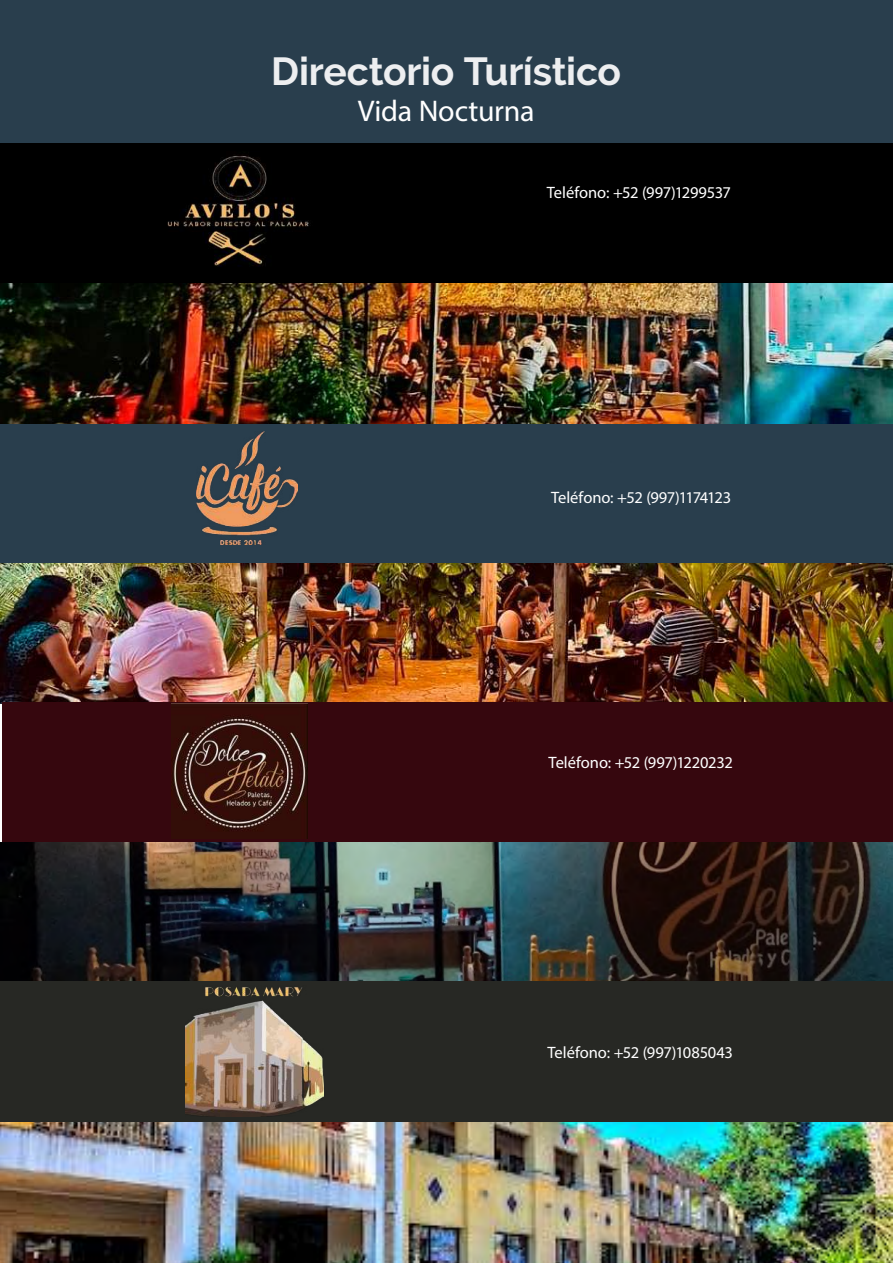
<style>
.page{position:relative;width:893px;height:1263px;background:#fff}
.page>*{position:absolute;margin:0;border:0;box-sizing:border-box;transform-origin:0 0}
.t1{font:700 39px "Raleway";letter-spacing:-.005em;color:#edeef0}
.t2{font:30px "Myriad Pro";letter-spacing:-.01em;color:#fff}
.t3{font:16.5px "Myriad Pro";letter-spacing:-.005em;color:#fff}
</style>
<div class="page">
<div style="left:0;top:0;width:893px;height:145px;background:#293e4d"></div>
<div style="left:0;top:424px;width:893px;height:140px;background:#293e4d"></div>
<img style="left:197px;top:432px;width:100px;height:112px">
<img style="left:0;top:563px;width:892px;height:141px">
<div style="left:2px;top:703px;width:891px;height:140px;background:#36070e"></div>
<div style="left:1px;top:143px;width:892px;height:140px;background:#000"></div>
<img style="left:167px;top:155px;width:142px;height:112px">
<img style="left:0;top:283px;width:892px;height:141px">
<img style="left:171px;top:704px;width:136px;height:127px">
<img style="left:1px;top:842px;width:891px;height:140px">
<div style="left:0;top:982px;width:893px;height:140px;background:#272824"></div>
<img style="left:0;top:1122px;width:892px;height:140px">
<img style="left:186px;top:987px;width:137px;height:130px">
<hr style="left:892px;top:0;width:1px;height:1263px;background:#000">
<h1 class="t1" style="left:271px;top:49px;width:352px">Directorio Turístico</h1>
<h2 class="t2" style="left:358px;top:92px;width:178px">Vida Nocturna</h2>
<p class="t3" style="left:547px;top:182px;width:186px">Teléfono: +52 (997)1299537</p>
<p class="t3" style="left:551px;top:488px;width:182px">Teléfono: +52 (997)1174123</p>
<p class="t3" style="left:549px;top:752px;width:186px">Teléfono: +52 (997)1220232</p>
<p class="t3" style="left:547px;top:1042px;width:187px">Teléfono: +52 (997)1085043</p>
</div>
